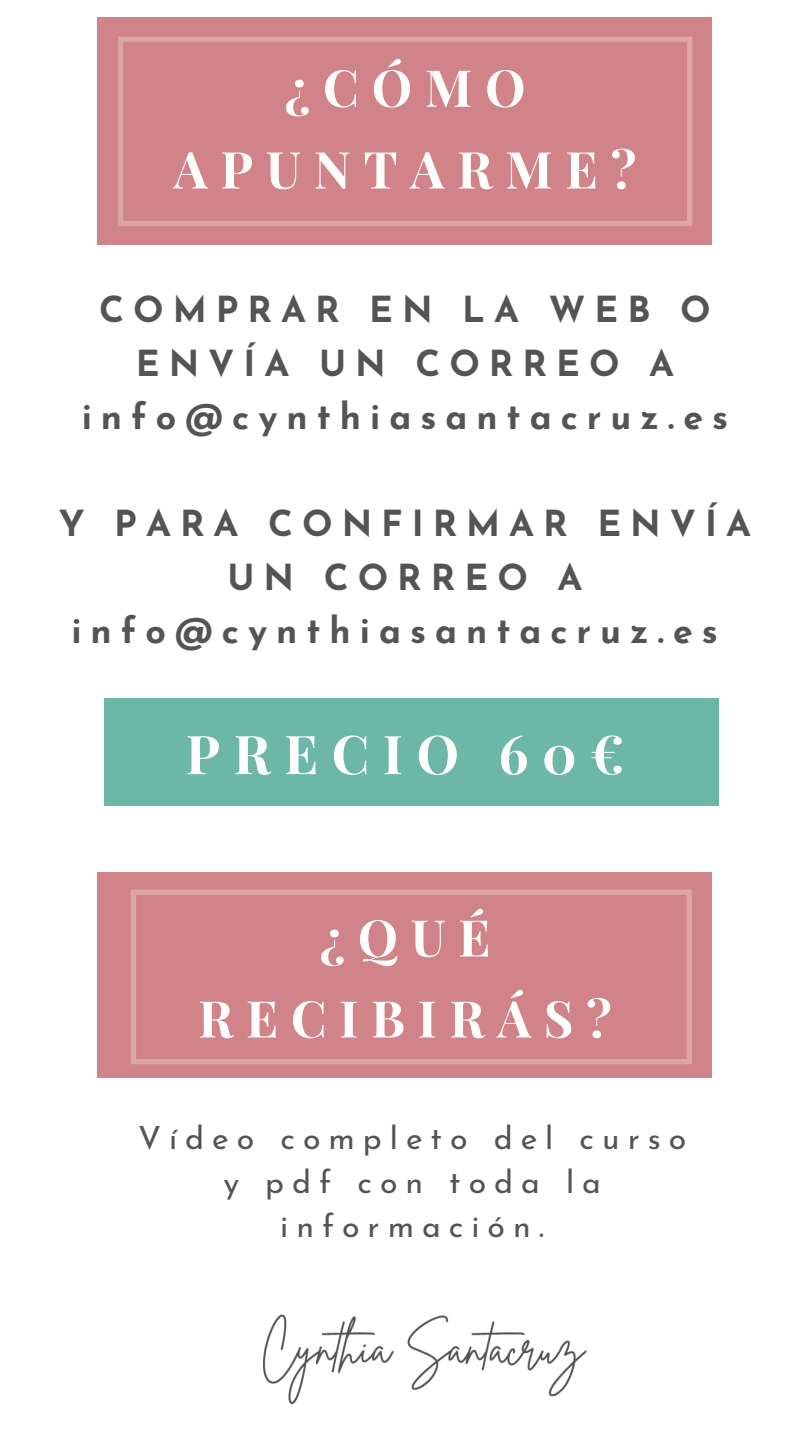
<style>
.page{position:relative;width:810px;height:1440px;background:#fff}
.page>*{position:absolute;margin:0;border:0;box-sizing:border-box;transform-origin:0 0}
.t1{font:700 53.7px "Playfair Display";letter-spacing:.25em;color:#fefefd}
.t2{font:700 51.1px/81.8px "Playfair Display";letter-spacing:.25em;color:#fefefd;text-align:center}
.t3{font:700 50.7px/81px "Playfair Display";letter-spacing:.25em;color:#fefefd;text-align:center}
.t4{font:700 35.9px/53.5px "Josefin Sans";letter-spacing:.25em;color:#545454;text-align:center}
.t5{font:32px/44.2px "Josefin Sans";letter-spacing:.25em;color:#545454;text-align:center}
</style>
<div class="page">
<img style="left:263px;top:1314px;width:324px;height:91px">
<div style="left:98px;top:17px;width:614px;height:228px;background:#d1838a"></div>
<svg style="left:118px;top:36px;width:574px;height:190px"></svg>
<div style="left:98px;top:872px;width:614px;height:206px;background:#d1838a"></div>
<svg style="left:131px;top:889px;width:561px;height:175px"></svg>
<div style="left:104px;top:698px;width:615px;height:108px;background:#6db7a6"></div>
<p class="t2" style="left:174px;top:45px;width:464px">¿CÓMO<br>APUNTARME?</p>
<p class="t4" style="left:82px;top:287px;width:648px">COMPRAR EN LA WEB O<br>ENVÍA UN CORREO A info@cynthiasantacruz.es</p>
<p class="t4" style="left:59px;top:501px;width:694px">Y PARA CONFIRMAR ENVÍA<br>UN CORREO A info@cynthiasantacruz.es</p>
<p class="t1" style="left:186px;top:716px;width:440px">PRECIO 60€</p>
<p class="t3" style="left:198px;top:895px;width:415px">¿QUÉ<br>RECIBIRÁS?</p>
<p class="t5" style="left:138px;top:1119px;width:550px">Vídeo completo del curso y pdf con toda la información.</p>
</div>
